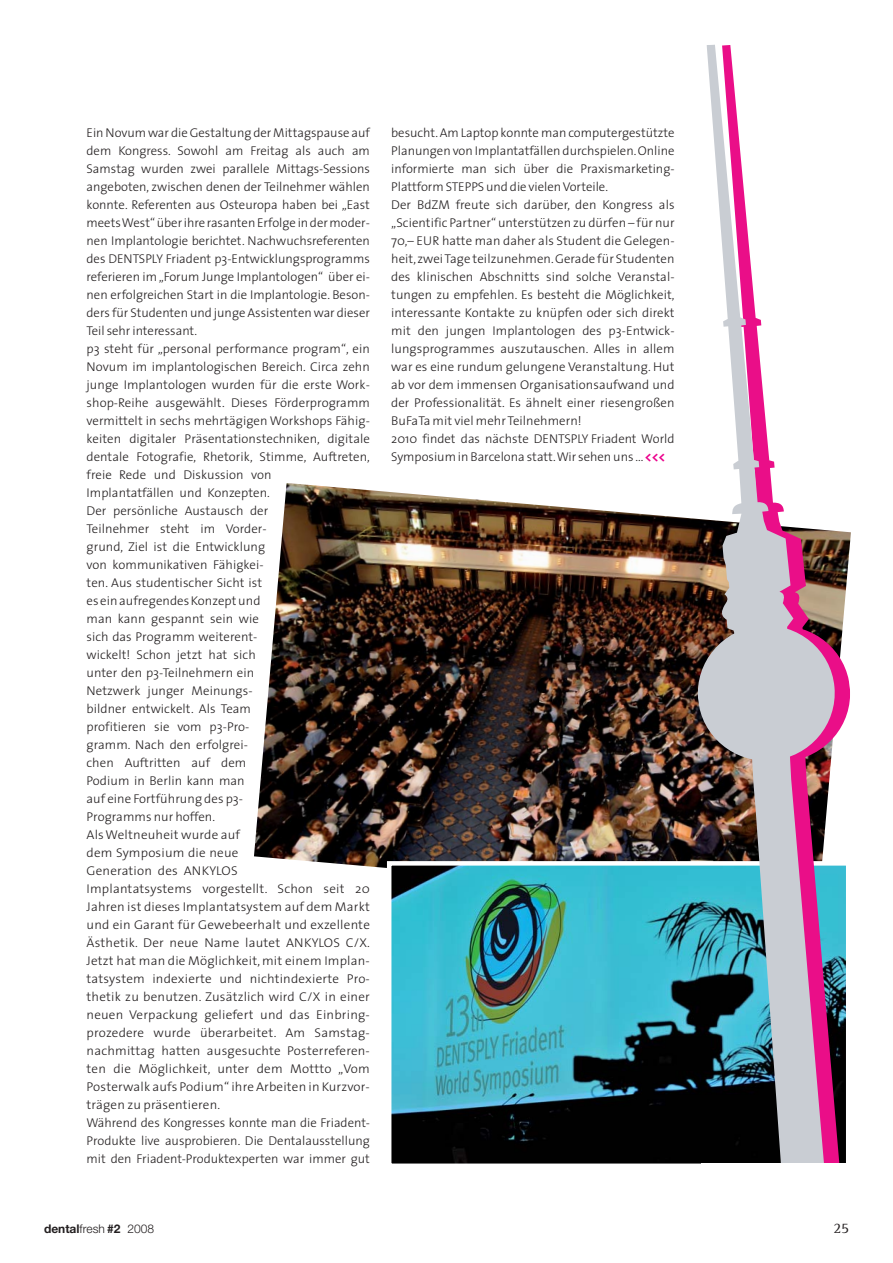
<style>
.page{position:relative;width:893px;height:1263px;background:#fff}
.page>*{position:absolute;margin:0;border:0;box-sizing:border-box;transform-origin:0 0}
.t1{font:15px "Rotis Serif";color:#231f20}
.t2{font:300 12.75px/18px "The Sans";letter-spacing:.005em;color:#231f20}
.t3{font:300 12px "Helvetica Neue";color:#231f20}
.s1{font-weight:700;font-size:13.5px;color:#ec008c}
.s2{font-weight:700}
</style>
<div class="page">
<img style="left:254px;top:483px;width:453px;height:385px">
<img style="left:392px;top:866px;width:315px;height:297px">
<div style="left:387px;top:861px;width:463px;height:307px;border:4px solid #fff"></div>
<svg style="left:846px;top:531px;width:5px;height:632px"></svg>
<svg style="left:707px;top:45px;width:139px;height:1118px"></svg>
<svg style="left:695px;top:622px;width:156px;height:142px"></svg>
<div style="left:702px;top:1163px;width:191px;height:100px;background:#fff"></div>
<p class="t2" style="left:87px;top:125px;width:285px">Ein Novum war die Gestaltung der Mittagspause auf dem Kongress. Sowohl am Freitag als auch am Samstag wurden zwei parallele Mittags-Sessions angeboten, zwischen denen der Teilnehmer wählen konnte. Referenten aus Osteuropa haben bei „East meets West“ über ihre rasanten Erfolge in der moder&shy;nen Implantologie berichtet. Nachwuchsreferenten des DENTSPLY Friadent p3-Entwicklungsprogramms referieren im „Forum Junge Implantologen“ über ei&shy;nen erfolgreichen Start in die Implantologie. Beson&shy;ders für Studenten und junge Assistenten war dieser Teil sehr interessant.<br>p3 steht für „personal performance program“, ein Novum im implantologischen Bereich. Circa zehn junge Implantologen wurden für die erste Work&shy;shop-Reihe ausgewählt. Dieses Förderprogramm vermittelt in sechs mehrtägigen Workshops Fähig&shy;keiten digitaler Präsentationstechniken, digitale dentale Fotografie, Rhetorik, Stimme, Auftreten, freie Rede und Diskussion von<br>Implantatfällen und Konzepten.<br>Der persönliche Austausch der<br>Teilnehmer steht im Vorder-<br>grund, Ziel ist die Entwicklung<br>von kommunikativen Fähigkei-<br>ten. Aus studentischer Sicht ist<br>es ein aufregendes Konzept und<br>man kann gespannt sein wie<br>sich das Programm weiterent-<br>wickelt! Schon jetzt hat sich<br>unter den p3-Teilnehmern ein<br>Netzwerk junger Meinungs-<br>bildner entwickelt. Als Team<br>profitieren sie vom p3-Pro-<br>gramm. Nach den erfolgrei-<br>chen Auftritten auf dem<br>Podium in Berlin kann man<br>auf eine Fortführung des p3-<br>Programms nur hoffen.<br>Als Weltneuheit wurde auf<br>dem Symposium die neue<br>Generation des ANKYLOS<br>Implantatsystems vorgestellt. Schon seit 20<br>Jahren ist dieses Implantatsystem auf dem Markt und ein Garant für Gewebeerhalt und exzellente Ästhetik. Der neue Name lautet ANKYLOS C/X.<br>Jetzt hat man die Möglichkeit, mit einem Implan&shy;tatsystem indexierte und nichtindexierte Pro&shy;thetik zu benutzen. Zusätzlich wird C/X in einer neuen Verpackung geliefert und das Einbring&shy;prozedere wurde überarbeitet. Am Samstag&shy;nachmittag hatten ausgesuchte Posterreferen&shy;ten die Möglichkeit, unter dem Mottto „Vom Posterwalk aufs Podium“ ihre Arbeiten in Kurzvor&shy;trägen zu präsentieren.<br>Während des Kongresses konnte man die Friadent-Produkte live ausprobieren. Die Dentalausstellung mit den Friadent-Produktexperten war immer gut</p>
<p class="t2" style="left:391px;top:125px;width:285px">besucht. Am Laptop konnte man computergestützte Planungen von Implantatfällen durchspielen. Online informierte man sich über die Praxismarketing-Plattform STEPPS und die vielen Vorteile.<br>Der BdZM freute sich darüber, den Kongress als „Scientific Partner“ unterstützen zu dürfen – für nur 70,– EUR hatte man daher als Student die Gelegen&shy;heit,zwei Tage teilzunehmen.Gerade für Studenten des klinischen Abschnitts sind solche Veranstal&shy;tungen zu empfehlen. Es besteht die Möglichkeit, interessante Kontakte zu knüpfen oder sich direkt mit den jungen Implantologen des p3-Entwick&shy;lungsprogrammes auszutauschen. Alles in allem war es eine rundum gelungene Veranstaltung. Hut ab vor dem immensen Organisationsaufwand und der Professionalität. Es ähnelt einer riesengroßen BuFaTa mit viel mehr Teilnehmern!<br>2010 findet das nächste DENTSPLY Friadent World Symposium in Barcelona statt.Wir sehen uns ...<span class="s1">&lt;&lt;&lt;</span></p>
<p class="t3" style="left:44px;top:1224px;width:112px"><span class="s2">dental</span>fresh <span class="s2">#2</span> 2008</p>
<p class="t1" style="left:833px;top:1223px;width:17px">25</p>
</div>
